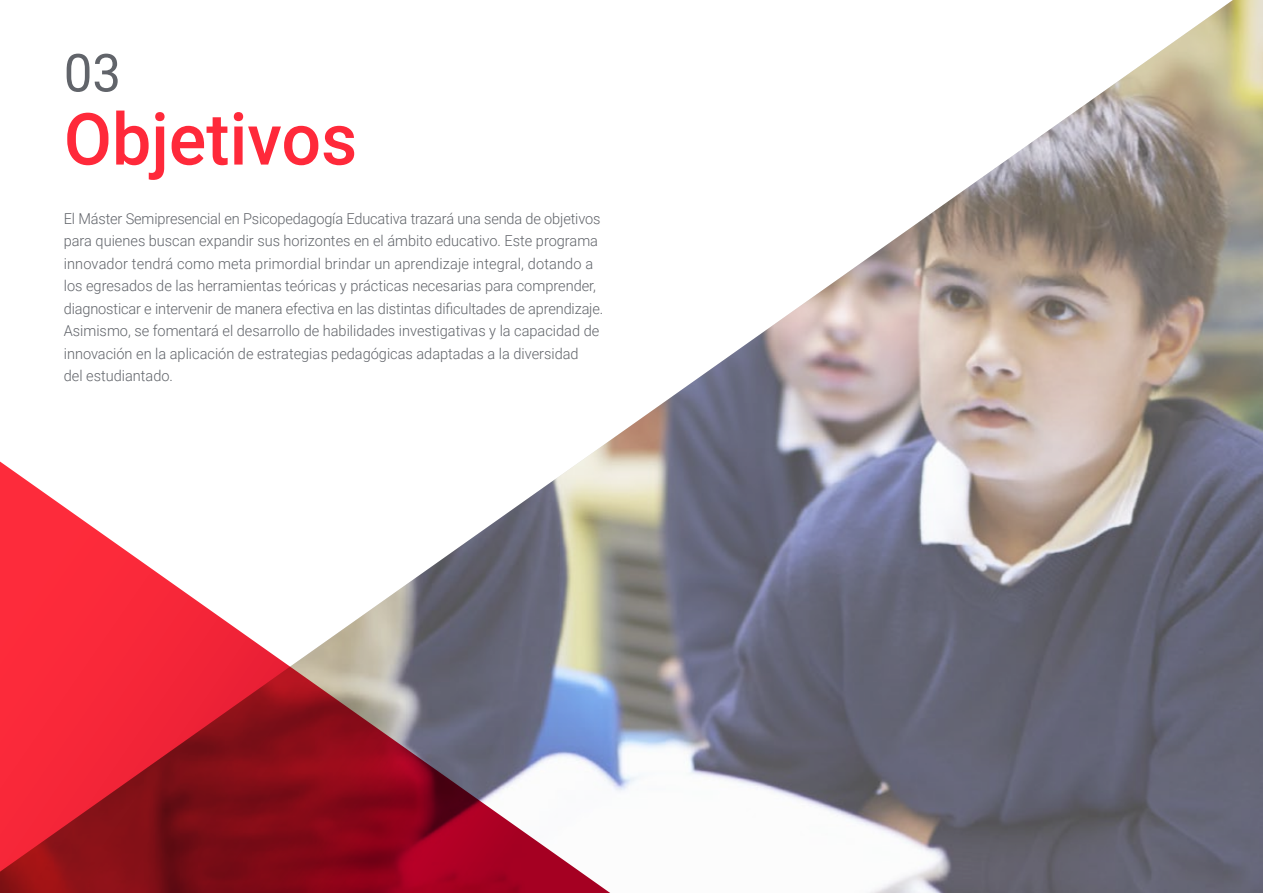
<style>
.page{position:relative;width:1263px;height:893px;background:#fff}
.page>*{position:absolute;margin:0;border:0;box-sizing:border-box;transform-origin:0 0}
.t1{font:500 72px "Roboto";color:#ff293a}
.t2{font:52.5px "Roboto";color:#61646a}
.t3{font:300 15px/22.5px "Roboto";color:#61646a}
</style>
<div class="page">
<img style="left:602px;top:0;width:661px;height:893px">
<svg style="left:0;top:446px;width:640px;height:447px"></svg>
<h2 class="t2" style="left:64px;top:36px;width:59px">03</h2>
<h1 class="t1" style="left:64px;top:89px;width:295px">Objetivos</h1>
<p class="t3" style="left:64px;top:207px;width:541px">El Máster Semipresencial en Psicopedagogía Educativa trazará una senda de objetivos para quienes buscan expandir sus horizontes en el ámbito educativo. Este programa innovador tendrá como meta primordial brindar un aprendizaje integral, dotando a los egresados de las herramientas teóricas y prácticas necesarias para comprender, diagnosticar e intervenir de manera efectiva en las distintas dificultades de aprendizaje.<br>Asimismo, se fomentará el desarrollo de habilidades investigativas y la capacidad de innovación en la aplicación de estrategias pedagógicas adaptadas a la diversidad<br>del estudiantado.</p>
</div>
